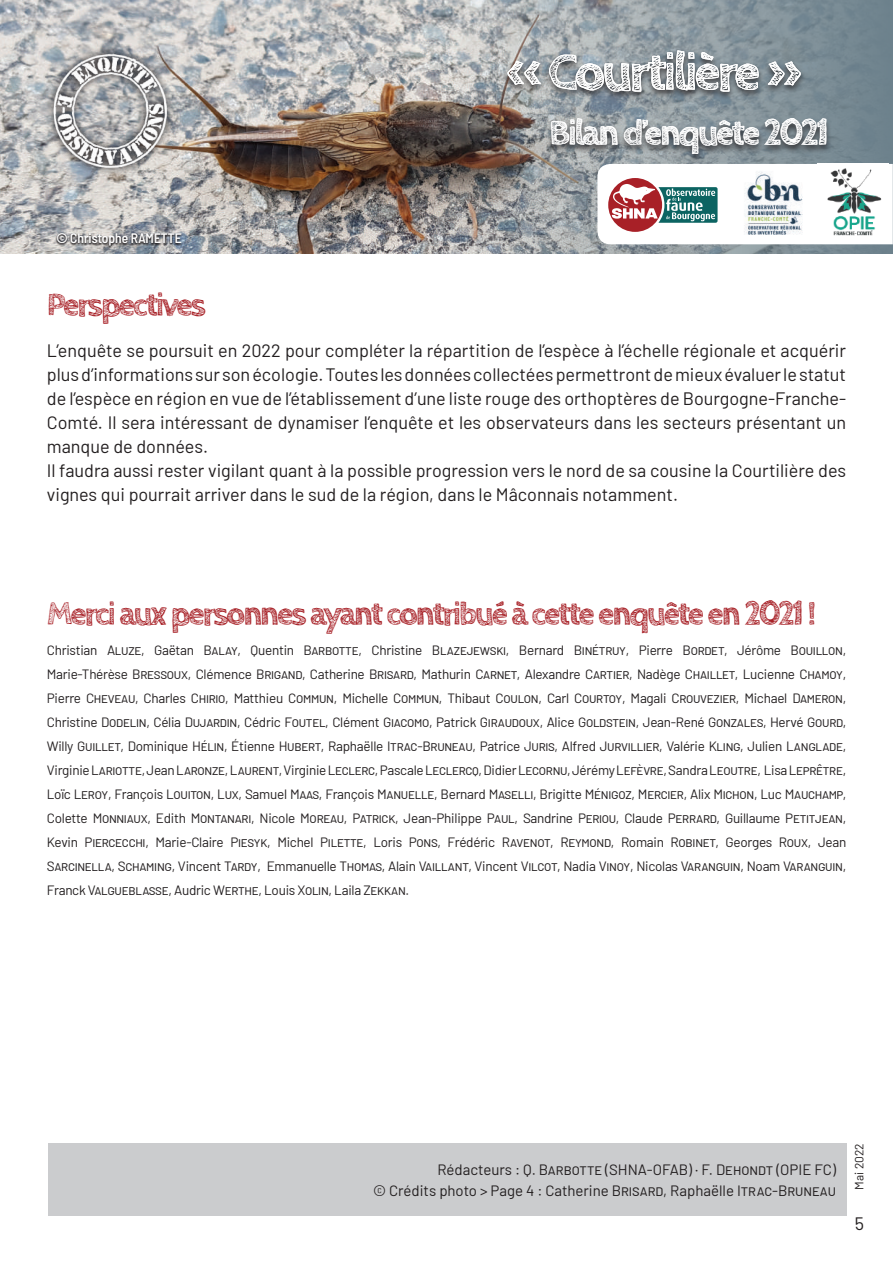
<style>
.page{position:relative;width:893px;height:1263px;background:#fff}
.page>*{position:absolute;margin:0;border:0;box-sizing:border-box;transform-origin:0 0}
.t1{font:700 54px "Cabin Sketch";letter-spacing:-.07em;color:#fff}
.t2{font:700 36px "Cabin Sketch";letter-spacing:-.065em;color:#fff}
.t3{font:700 33px "Cabin Sketch";letter-spacing:-.065em;color:#a72026}
.t4{font:18px/24px "Barlow";color:#231f20}
.t5{font:15px/21px "Barlow";color:#231f20;text-align:right}
.t6{font:13.5px/24px "Barlow";letter-spacing:-.02em;color:#231f20;text-align:justify}
.t7{font:500 semi-condensed 13.5px "Barlow";color:#fff}
.t8{font:12px "Barlow";color:#231f20}
</style>
<div class="page">
<img style="left:0;top:0;width:893px;height:253px">
<svg style="left:597px;top:164px;width:296px;height:80px"></svg>
<img style="left:739px;top:165px;width:70px;height:78px">
<img style="left:817px;top:164px;width:72px;height:77px">
<div style="left:55px;top:233px;width:128px;height:15px;background:#231f20;opacity:.95"></div>
<img style="left:28px;top:52px;width:170px;height:127px">
<div style="left:46px;top:47px;width:128px;height:128px;background:#231f20;opacity:.95"></div>
<div style="left:502px;top:48px;width:330px;height:115px;background:#231f20;opacity:.95"></div>
<div style="left:48px;top:1143px;width:799px;height:73px;background:#cbccce"></div>
<p class="t7" style="left:56px;top:228px;width:127px">© Christophe RAMETTE</p>
<h1 class="t1" style="left:507px;top:42px;width:296px">« Courtilière »</h1>
<h2 class="t2" style="left:549px;top:113px;width:281px">Bilan d’enquête 2021</h2>
<h3 class="t3" style="left:47px;top:286px;width:161px">Perspectives</h3>
<p class="t4" style="left:47px;top:337px;width:801px">L’enquête se poursuit en 2022 pour compléter la répartition de l’espèce à l’échelle régionale et acquérir plus d’informations sur son écologie. Toutes les données collectées permettront de mieux évaluer le statut de l’espèce en région en vue de l’établissement d’une liste rouge des orthoptères de Bourgogne-Franche-Comté. Il sera intéressant de dynamiser l’enquête et les observateurs dans les secteurs présentant un manque de données.<br>Il faudra aussi rester vigilant quant à la possible progression vers le nord de sa cousine la Courtilière des vignes qui pourrait arriver dans le sud de la région, dans le Mâconnais notamment.</p>
<h3 class="t3" style="left:47px;top:595px;width:771px">Merci aux personnes ayant contribué à cette enquête en 2021 !</h3>
<p class="t6" style="left:47px;top:637px;width:801px">Christian Aluze, Gaëtan Balay, Quentin Barbotte, Christine Blazejewski, Bernard Binétruy, Pierre Bordet, Jérôme Bouillon, Marie-Thérèse Bressoux, Clémence Brigand, Catherine Brisard, Mathurin Carnet, Alexandre Cartier, Nadège Chaillet, Lucienne Chamoy, Pierre Cheveau, Charles Chirio, Matthieu Commun, Michelle Commun, Thibaut Coulon, Carl Courtoy, Magali Crouvezier, Michael Dameron, Christine Dodelin, Célia Dujardin, Cédric Foutel, Clément Giacomo, Patrick Giraudoux, Alice Goldstein, Jean-René Gonzales, Hervé Gourd, Willy Guillet, Dominique Hélin, Étienne Hubert, Raphaëlle Itrac-Bruneau, Patrice Juris, Alfred Jurvillier, Valérie Kling, Julien Langlade, Virginie Lariotte, Jean Laronze, Laurent, Virginie Leclerc, Pascale Leclercq, Didier Lecornu, Jérémy Lefèvre, Sandra Leoutre, Lisa Leprêtre, Loïc Leroy, François Louiton, Lux, Samuel Maas, François Manuelle, Bernard Maselli, Brigitte Ménigoz, Mercier, Alix Michon, Luc Mauchamp, Colette Monniaux, Edith Montanari, Nicole Moreau, Patrick, Jean-Philippe Paul, Sandrine Periou, Claude Perrard, Guillaume Petitjean, Kevin Piercecchi, Marie-Claire Piesyk, Michel Pilette, Loris Pons, Frédéric Ravenot, Reymond, Romain Robinet, Georges Roux, Jean Sarcinella, Schaming, Vincent Tardy, Emmanuelle Thomas, Alain Vaillant, Vincent Vilcot, Nadia Vinoy, Nicolas Varanguin, Noam Varanguin, Franck Valgueblasse, Audric Werthe, Louis Xolin, Laila Zekkan.</p>
<p class="t5" style="left:373px;top:1158px;width:464px">Rédacteurs : Q. Barbotte (SHNA-OFAB) · F. Dehondt (OPIE FC)<br>© Crédits photo &gt; Page 4 : Catherine Brisard, Raphaëlle Itrac-Bruneau</p>
<p class="t8" style="left:850px;top:1189px;width:48px;rotate:-90deg">Mai 2022</p>
<h3 class="t4" style="left:855px;top:1210px;width:11px">5</h3>
</div>
